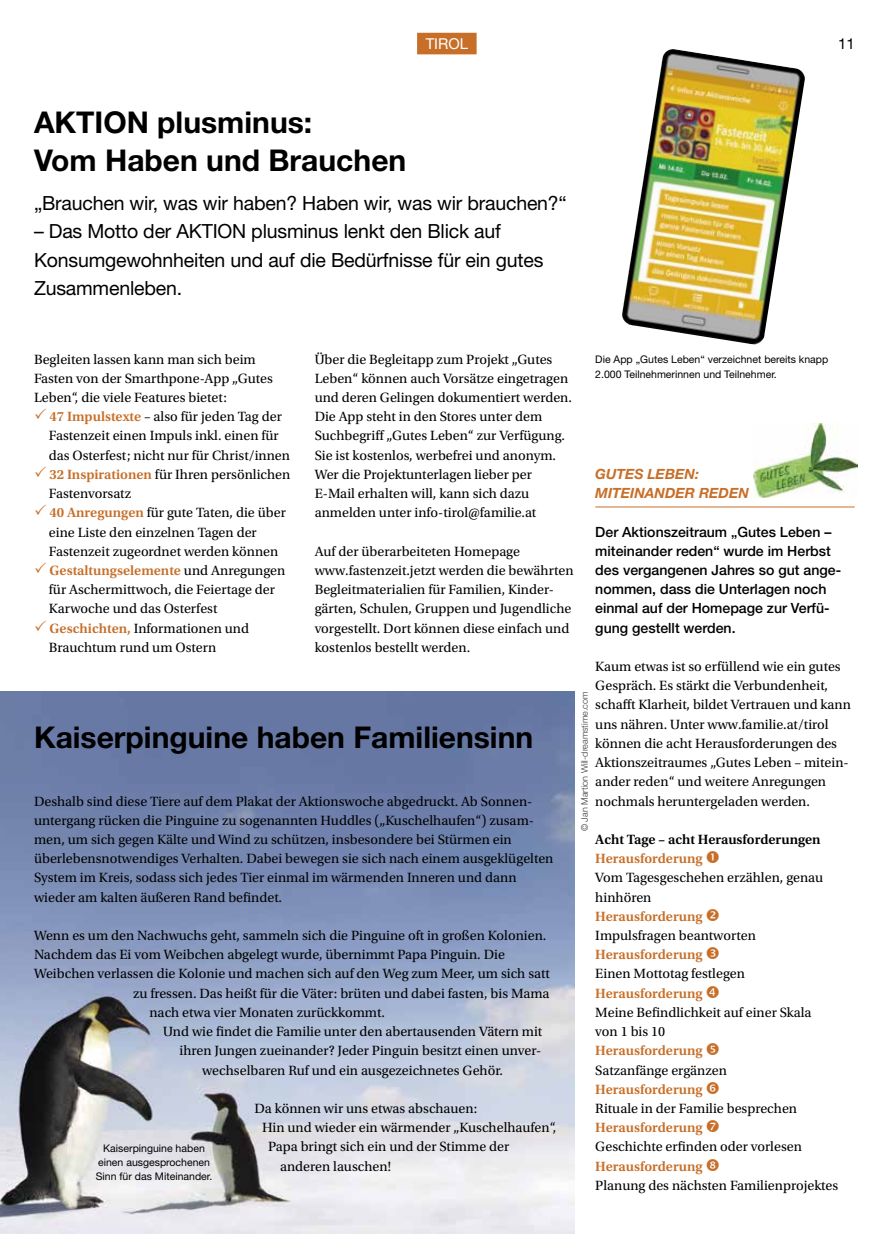
<style>
.page{position:relative;width:893px;height:1234px;background:#fff}
.page>*{position:absolute;margin:0;border:0;box-sizing:border-box;transform-origin:0 0}
.t1{font:700 30px/38.4px "Helvetica Neue LT Std";color:#000}
.t2{font:19.5px/28.5px "Helvetica Neue LT Std";letter-spacing:-.01em;color:#000}
.t3{font:15px "Helvetica Neue LT Std";color:#fff}
.t4{font:15px "Helvetica Neue LT Std";color:#000}
.t5{font:14.1px/19.2px "Utopia Std";color:#000}
.t6{font:500 14.1px/19.2px "Helvetica Neue LT Std";color:#000}
.t7{font:600 14.1px "Utopia Std";color:#c76f29}
.t8{font:600 14.1px "Utopia Std";color:#000}
.t9{font:italic 700 14.1px/19.2px "Helvetica Neue LT Std";color:#c76f29}
.t10{font:10.5px/14.2px "Helvetica Neue LT Std";color:#000}
.t11{font:300 9px "Helvetica Neue LT Std";color:#393939}
.s1{font-weight:600;color:#c76f29}
</style>
<div class="page">
<img style="left:0;top:691px;width:574px;height:542px">
<div style="left:417px;top:33px;width:60px;height:21px;background:#c76f29"></div>
<img style="left:622px;top:49px;width:141px;height:295px">
<img style="left:753px;top:423px;width:105px;height:74px">
<hr style="left:595px;top:506px;width:260px;height:1px;background:#c76f29">
<p class="t3" style="left:426px;top:35px;width:44px">TIROL</p>
<p class="t4" style="left:838px;top:35px;width:18px">11</p>
<h1 class="t1" style="left:34px;top:102px;width:374px">AKTION plusminus:<br>Vom Haben und Brauchen</h1>
<h2 class="t2" style="left:34px;top:188px;width:534px">„Brauchen wir, was wir haben? Haben wir, was wir brauchen?“</h2>
<h2 class="t2" style="left:34px;top:217px;width:511px">– Das Motto der AKTION plusminus lenkt den Blick auf<br>Konsumgewohnheiten und auf die Bedürfnisse für ein gutes<br>Zusammenleben.</h2>
<p class="t5" style="left:34px;top:349px;width:240px">Begleiten lassen kann man sich beim<br>Fasten von der Smarthpone-App „Gutes<br>Leben“, die viele Features bietet:</p>
<p class="t5" style="left:49px;top:407px;width:243px"><span class="s1">47 Impulstexte</span> – also für jeden Tag der Fastenzeit einen Impuls inkl. einen für das Osterfest; nicht nur für Christ/innen <span class="s1">32 Inspirationen</span> für Ihren persönlichen Fastenvorsatz<br><span class="s1">40 Anregungen</span> für gute Taten, die über eine Liste den einzelnen Tagen der Fastenzeit zugeordnet werden können <span class="s1">Gestaltungselemente</span> und Anregungen für Aschermittwoch, die Feiertage der Karwoche und das Osterfest <span class="s1">Geschichten,</span> Informationen und Brauchtum rund um Ostern</p>
<p class="t5" style="left:315px;top:349px;width:259px">Über die Begleitapp zum Projekt „Gutes Leben“ können auch Vorsätze eingetragen und deren Gelingen dokumentiert werden.<br>Die App steht in den Stores unter dem Suchbegriff „Gutes Leben“ zur Verfügung.<br>Sie ist kostenlos, werbefrei und anonym.<br>Wer die Projektunterlagen lieber per E-Mail erhalten will, kann sich dazu anmelden unter info-tirol@familie.at</p>
<p class="t5" style="left:315px;top:541px;width:260px">Auf der überarbeiteten Homepage www.fastenzeit.jetzt werden die bewährten Begleitmaterialien für Familien, Kinder&shy;gärten, Schulen, Gruppen und Jugendliche vorgestellt. Dort können diese einfach und kostenlos bestellt werden.</p>
<h1 class="t1" style="left:34px;top:717px;width:501px">Kaiserpinguine haben Familiensinn</h1>
<p class="t5" style="left:34px;top:791px;width:521px">Deshalb sind diese Tiere auf dem Plakat der Aktionswoche abgedruckt. Ab Sonnen&shy;untergang rücken die Pinguine zu sogenannten Huddles („Kuschelhaufen“) zusam&shy;men, um sich gegen Kälte und Wind zu schützen, insbesondere bei Stürmen ein überlebensnotwendiges Verhalten. Dabei bewegen sie sich nach einem ausgeklügelten System im Kreis, sodass sich jedes Tier einmal im wärmenden Inneren und dann wieder am kalten äußeren Rand befindet.</p>
<p class="t5" style="left:34px;top:925px;width:514px">Wenn es um den Nachwuchs geht, sammeln sich die Pinguine oft in großen Kolonien.</p>
<p class="t5" style="left:34px;top:945px;width:472px">Nachdem das Ei vom Weibchen abgelegt wurde, übernimmt Papa Pinguin. Die</p>
<p class="t5" style="left:34px;top:964px;width:517px">Weibchen verlassen die Kolonie und machen sich auf den Weg zum Meer, um sich satt</p>
<p class="t5" style="left:133px;top:983px;width:418px">zu fressen. Das heißt für die Väter: brüten und dabei fasten, bis Mama</p>
<p class="t5" style="left:150px;top:1002px;width:237px">nach etwa vier Monaten zurückkommt.</p>
<p class="t5" style="left:163px;top:1021px;width:381px">Und wie findet die Familie unter den abertausenden Vätern mit</p>
<p class="t5" style="left:179px;top:1041px;width:363px">ihren Jungen zueinander? Jeder Pinguin besitzt einen unver-</p>
<p class="t5" style="left:202px;top:1060px;width:302px">wechselbaren Ruf und ein ausgezeichnetes Gehör.</p>
<p class="t5" style="left:255px;top:1098px;width:224px">Da können wir uns etwas abschauen:</p>
<p class="t5" style="left:262px;top:1117px;width:296px">Hin und wieder ein wärmender „Kuschelhaufen“,</p>
<p class="t5" style="left:268px;top:1137px;width:243px">Papa bringt sich ein und der Stimme der</p>
<p class="t5" style="left:280px;top:1156px;width:112px">anderen lauschen!</p>
<p class="t10" style="left:96px;top:1140px;width:118px;text-align:center">Kaiserpinguine haben einen ausgesprochenen<br>Sinn für das Miteinander.</p>
<p class="t10" style="left:595px;top:352px;width:234px">Die App „Gutes Leben“ verzeichnet bereits knapp<br>2.000 Teilnehmerinnen und Teilnehmer.</p>
<p class="t9" style="left:595px;top:464px;width:155px">GUTES LEBEN:<br>MITEINANDER REDEN</p>
<p class="t6" style="left:595px;top:521px;width:247px">Der Aktionszeitraum „Gutes Leben – miteinander reden“ wurde im Herbst des vergangenen Jahres so gut ange&shy;nommen, dass die Unterlagen noch einmal auf der Homepage zur Verfü&shy;gung gestellt werden.</p>
<p class="t5" style="left:595px;top:657px;width:257px">Kaum etwas ist so erfüllend wie ein gutes Gespräch. Es stärkt die Verbundenheit, schafft Klarheit, bildet Vertrauen und kann uns nähren. Unter www.familie.at/tirol können die acht Herausforderungen des Aktionszeitraumes „Gutes Leben – mitein&shy;ander reden“ und weitere Anregungen nochmals heruntergeladen werden.</p>
<p class="t8" style="left:595px;top:831px;width:227px">Acht Tage – acht Herausforderungen</p>
<p class="t7" style="left:595px;top:850px;width:109px">Herausforderung</p>
<p class="t5" style="left:595px;top:868px;width:229px">Vom Tagesgeschehen erzählen, genau hinhören</p>
<p class="t7" style="left:595px;top:908px;width:109px">Herausforderung</p>
<p class="t5" style="left:595px;top:925px;width:162px">Impulsfragen beantworten</p>
<p class="t7" style="left:595px;top:946px;width:109px">Herausforderung</p>
<p class="t5" style="left:595px;top:964px;width:151px">Einen Mottotag festlegen</p>
<p class="t7" style="left:595px;top:984px;width:109px">Herausforderung</p>
<p class="t5" style="left:595px;top:1002px;width:218px">Meine Befindlichkeit auf einer Skala von 1 bis 10</p>
<p class="t7" style="left:595px;top:1042px;width:109px">Herausforderung</p>
<p class="t5" style="left:595px;top:1060px;width:133px">Satzanfänge ergänzen</p>
<p class="t7" style="left:595px;top:1080px;width:109px">Herausforderung</p>
<p class="t5" style="left:595px;top:1098px;width:203px">Rituale in der Familie besprechen</p>
<p class="t7" style="left:595px;top:1119px;width:109px">Herausforderung</p>
<p class="t5" style="left:595px;top:1137px;width:208px">Geschichte erfinden oder vorlesen</p>
<p class="t7" style="left:595px;top:1157px;width:109px">Herausforderung</p>
<p class="t5" style="left:595px;top:1175px;width:244px">Planung des nächsten Familienprojektes</p>
<p class="t11" style="left:579px;top:831px;width:141px;rotate:-90deg">© Jan Martion Will-dreamstime.com</p>
</div>
